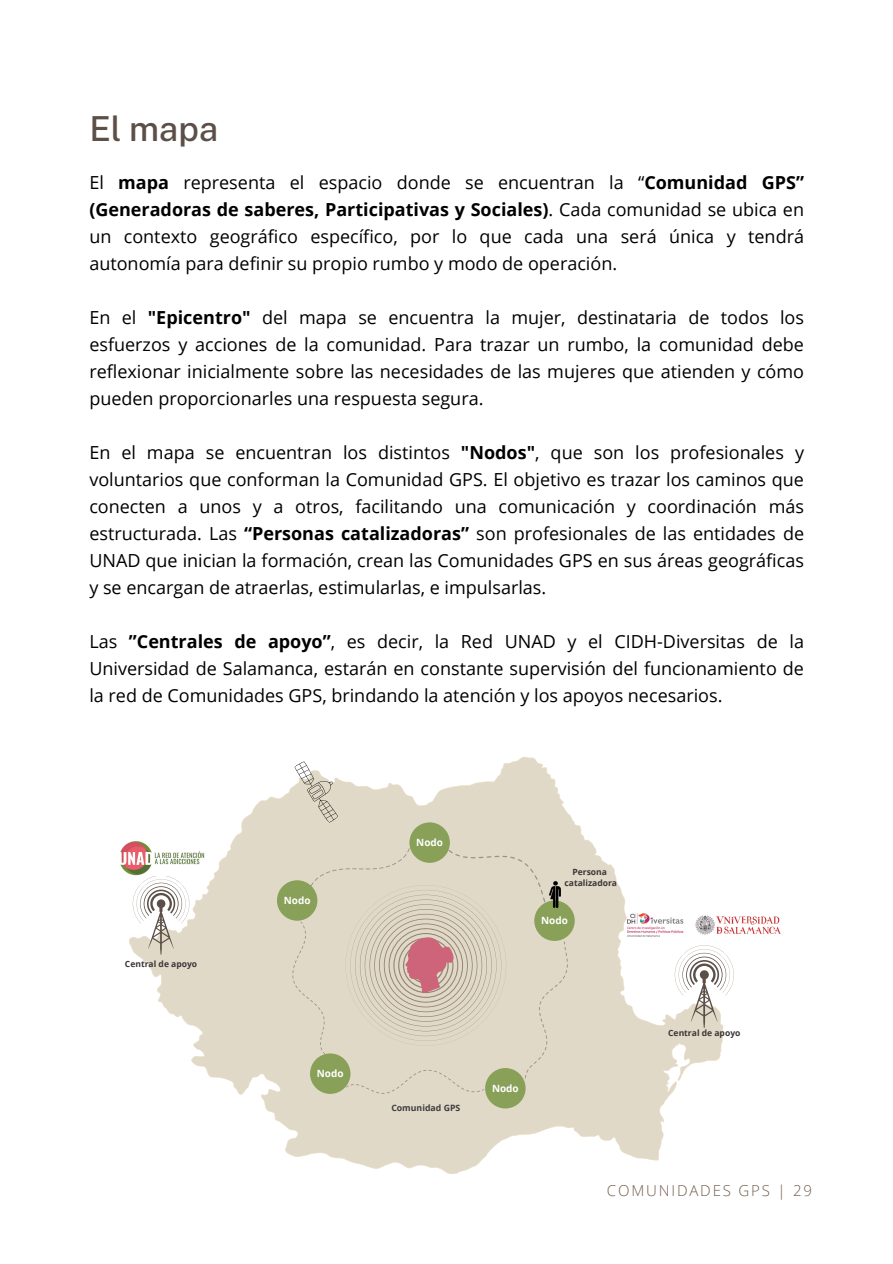
<style>
.page{position:relative;width:893px;height:1264px;background:#fff}
.page>*{position:absolute;margin:0;border:0;box-sizing:border-box;transform-origin:0 0}
.t1{font:500 34.35px "Public Sans";color:#5b4f47}
.t2{font:18px/27px "Open Sans";color:#000;text-align:justify}
.t3{font:300 15px "Open Sans";letter-spacing:.12em;color:#745e4d}
.t4{font:700 9.9px "Open Sans";color:#fff}
.t5{font:700 8.7px "Open Sans";color:#3e3e3e}
.t6{font:700 8.55px/11.4px "Open Sans";color:#3b3536;text-align:center}
.s1{font-weight:700}
</style>
<div class="page">
<svg style="left:129px;top:818px;width:594px;height:356px"></svg>
<svg style="left:674px;top:945px;width:59px;height:82px"></svg>
<svg style="left:133px;top:875px;width:56px;height:79px"></svg>
<img style="left:120px;top:840px;width:90px;height:35px">
<img style="left:627px;top:913px;width:153px;height:23px">
<svg style="left:245px;top:757px;width:369px;height:400px;background:#ded8c6"></svg>
<img style="left:549px;top:882px;width:11px;height:25px">
<h1 class="t1" style="left:89px;top:108px;width:131px">El mapa</h1>
<p class="t2" style="left:89px;top:168px;width:716px">El <span class="s1">mapa</span> representa el espacio donde se encuentran la “<span class="s1">Comunidad GPS” (Generadoras de saberes, Participativas y Sociales)</span>. Cada comunidad se ubica en un contexto geográfico específico, por lo que cada una será única y tendrá autonomía para definir su propio rumbo y modo de operación.</p>
<p class="t2" style="left:89px;top:303px;width:716px">En el <span class="s1">"Epicentro"</span> del mapa se encuentra la mujer, destinataria de todos los esfuerzos y acciones de la comunidad. Para trazar un rumbo, la comunidad debe reflexionar inicialmente sobre las necesidades de las mujeres que atienden y cómo pueden proporcionarles una respuesta segura.</p>
<p class="t2" style="left:89px;top:438px;width:716px">En el mapa se encuentran los distintos <span class="s1">"Nodos"</span>, que son los profesionales y voluntarios que conforman la Comunidad GPS. El objetivo es trazar los caminos que conecten a unos y a otros, facilitando una comunicación y coordinación más estructurada. Las <span class="s1">“Personas catalizadoras”</span> son profesionales de las entidades de UNAD que inician la formación, crean las Comunidades GPS en sus áreas geográficas y se encargan de atraerlas, estimularlas, e impulsarlas.</p>
<p class="t2" style="left:89px;top:627px;width:716px">Las <span class="s1">”Centrales de apoyo”</span>, es decir, la Red UNAD y el CIDH-Diversitas de la Universidad de Salamanca, estarán en constante supervisión del funcionamiento de la red de Comunidades GPS, brindando la atención y los apoyos necesarios.</p>
<p class="t6" style="left:125px;top:958px;width:74px">Central de apoyo</p>
<p class="t4" style="left:284px;top:893px;width:28px">Nodo</p>
<p class="t4" style="left:317px;top:1066px;width:28px">Nodo</p>
<p class="t4" style="left:416px;top:835px;width:28px">Nodo</p>
<p class="t6" style="left:564px;top:866px;width:54px">Persona catalizadora</p>
<p class="t4" style="left:541px;top:913px;width:28px">Nodo</p>
<p class="t5" style="left:391px;top:1102px;width:70px">Comunidad GPS</p>
<p class="t4" style="left:492px;top:1080px;width:28px">Nodo</p>
<p class="t6" style="left:668px;top:1026px;width:74px">Central de apoyo</p>
<p class="t3" style="left:607px;top:1180px;width:207px">COMUNIDADES GPS | 29</p>
</div>
